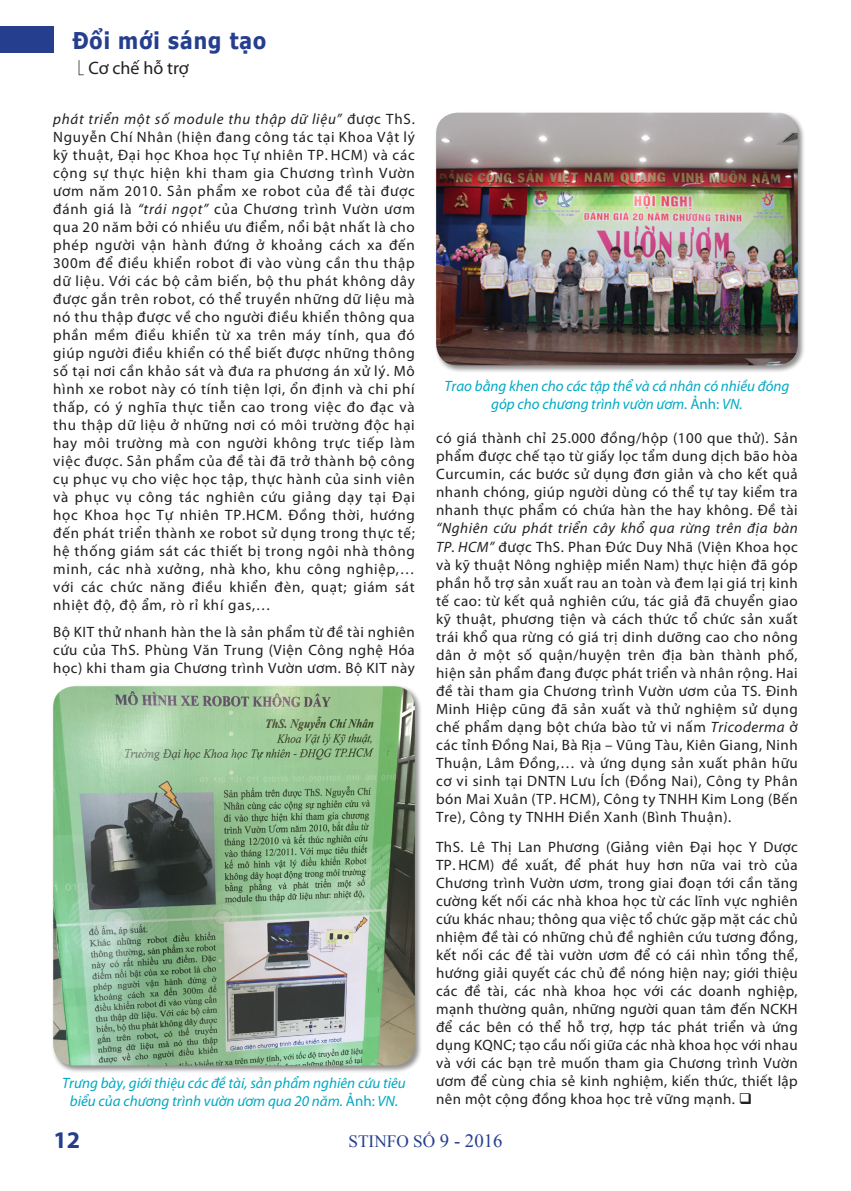
<style>
.page{position:relative;width:851px;height:1191px;background:#fff}
.page>*{position:absolute;margin:0;border:0;box-sizing:border-box;transform-origin:0 0}
.t1{font:700 24px "Myriad Pro";color:#253f8e}
.t2{font:700 23.1px "Tahoma";letter-spacing:.05em;color:#253f8e;scale:.91 1}
.t3{font:18px "Myriad Pro";color:#231f20}
.t4{font:17.25px "Times New Roman";color:#253f8e}
.t5{font:15px/18px "Myriad Pro";letter-spacing:.035em;color:#231f20;text-align:justify}
.t6{font:italic 15px/18px "Myriad Pro";color:#00a9c2;text-align:center}
.s1{font-style:italic}
.s2{font-style:normal}
.s3{font-size:18.75px}
</style>
<div class="page">
<div style="left:0;top:26px;width:53px;height:27px;background:#253f8e"></div>
<div style="left:434px;top:111px;width:371px;height:262px;background:#231f20;opacity:.5"></div>
<img style="left:436px;top:113px;width:361px;height:252px">
<div style="left:51px;top:684px;width:371px;height:389px;background:#231f20;opacity:.5"></div>
<img style="left:53px;top:686px;width:362px;height:379px">
<h2 class="t2" style="left:72px;top:24px;width:214px">Đổi mới sáng tạo</h2>
<p class="t3" style="left:88px;top:57px;width:102px">Cơ chế hỗ trợ</p>
<p class="t5" style="left:53px;top:110px;width:363px"><span class="s1">phát triển một số module thu thập dữ liệu”</span> được ThS.<br>Nguyễn Chí Nhân (hiện đang công tác tại Khoa Vật lý kỹ thuật, Đại học Khoa học Tự nhiên TP. HCM) và các cộng sự thực hiện khi tham gia Chương trình Vườn ươm năm 2010. Sản phẩm xe robot của đề tài được đánh giá là <span class="s1">“trái ngọt”</span> của Chương trình Vườn ươm qua 20 năm bởi có nhiều ưu điểm, nổi bật nhất là cho phép người vận hành đứng ở khoảng cách xa đến 300m để điều khiển robot đi vào vùng cần thu thập dữ liệu. Với các bộ cảm biến, bộ thu phát không dây được gắn trên robot, có thể truyền những dữ liệu mà nó thu thập được về cho người điều khiển thông qua phần mềm điều khiển từ xa trên máy tính, qua đó giúp người điều khiển có thể biết được những thông số tại nơi cần khảo sát và đưa ra phương án xử lý. Mô hình xe robot này có tính tiện lợi, ổn định và chi phí thấp, có ý nghĩa thực tiễn cao trong việc đo đạc và thu thập dữ liệu ở những nơi có môi trường độc hại hay môi trường mà con người không trực tiếp làm việc được. Sản phẩm của đề tài đã trở thành bộ công cụ phục vụ cho việc học tập, thực hành của sinh viên và phục vụ công tác nghiên cứu giảng dạy tại Đại học Khoa học Tự nhiên TP.HCM. Đồng thời, hướng đến phát triển thành xe robot sử dụng trong thực tế; hệ thống giám sát các thiết bị trong ngôi nhà thông minh, các nhà xưởng, nhà kho, khu công nghiệp,… với các chức năng điều khiển đèn, quạt; giám sát nhiệt độ, độ ẩm, rò rỉ khí gas,…</p>
<p class="t5" style="left:53px;top:622px;width:363px">Bộ KIT thử nhanh hàn the là sản phẩm từ đề tài nghiên cứu của ThS. Phùng Văn Trung (Viện Công nghệ Hóa học) khi tham gia Chương trình Vườn ươm. Bộ KIT này</p>
<p class="t6" style="left:62px;top:1073px;width:345px">Trưng bày, giới thiệu các đề tài, sản phẩm nghiên cứu tiêu biểu của chương trình vườn ươm qua 20 năm. <span class="s2">Ảnh:</span> VN.</p>
<p class="t6" style="left:444px;top:376px;width:346px">Trao bằng khen cho các tập thể và cá nhân có nhiều đóng góp cho chương trình vườn ươm. <span class="s2">Ảnh:</span> VN.</p>
<p class="t5" style="left:436px;top:429px;width:363px">có giá thành chỉ 25.000 đồng/hộp (100 que thử). Sản phẩm được chế tạo từ giấy lọc tẩm dung dịch bão hòa Curcumin, các bước sử dụng đơn giản và cho kết quả nhanh chóng, giúp người dùng có thể tự tay kiểm tra nhanh thực phẩm có chứa hàn the hay không. Đề tài <span class="s1">“Nghiên cứu phát triển cây khổ qua rừng trên địa bàn TP. HCM”</span> được ThS. Phan Đức Duy Nhã (Viện Khoa học và kỹ thuật Nông nghiệp miền Nam) thực hiện đã góp phần hỗ trợ sản xuất rau an toàn và đem lại giá trị kinh tế cao: từ kết quả nghiên cứu, tác giả đã chuyển giao kỹ thuật, phương tiện và cách thức tổ chức sản xuất trái khổ qua rừng có giá trị dinh dưỡng cao cho nông dân ở một số quận/huyện trên địa bàn thành phố, hiện sản phẩm đang được phát triển và nhân rộng. Hai đề tài tham gia Chương trình Vườn ươm của TS. Đinh Minh Hiệp cũng đã sản xuất và thử nghiệm sử dụng chế phẩm dạng bột chứa bào tử vi nấm <span class="s1">Tricoderma</span> ở các tỉnh Đồng Nai, Bà Rịa – Vũng Tàu, Kiên Giang, Ninh Thuận, Lâm Đồng,… và ứng dụng sản xuất phân hữu cơ vi sinh tại DNTN Lưu Ích (Đồng Nai), Công ty Phân bón Mai Xuân (TP. HCM), Công ty TNHH Kim Long (Bến Tre), Công ty TNHH Điền Xanh (Bình Thuận).</p>
<p class="t5" style="left:436px;top:838px;width:363px">ThS. Lê Thị Lan Phương (Giảng viên Đại học Y Dược TP. HCM) đề xuất, để phát huy hơn nữa vai trò của Chương trình Vườn ươm, trong giai đoạn tới cần tăng cường kết nối các nhà khoa học từ các lĩnh vực nghiên cứu khác nhau; thông qua việc tổ chức gặp mặt các chủ nhiệm đề tài có những chủ đề nghiên cứu tương đồng, kết nối các đề tài vườn ươm để có cái nhìn tổng thể, hướng giải quyết các chủ đề nóng hiện nay; giới thiệu các đề tài, các nhà khoa học với các doanh nghiệp, mạnh thường quân, những người quan tâm đến NCKH để các bên có thể hỗ trợ, hợp tác phát triển và ứng dụng KQNC; tạo cầu nối giữa các nhà khoa học với nhau và với các bạn trẻ muốn tham gia Chương trình Vườn ươm để cùng chia sẻ kinh nghiệm, kiến thức, thiết lập nên một cộng đồng khoa học trẻ vững mạnh. ❑</p>
<p class="t1" style="left:53px;top:1124px;width:28px">12</p>
<p class="t4" style="left:348px;top:1130px;width:155px">STINFO SỐ <span class="s3">9 - 2016</span></p>
</div>
